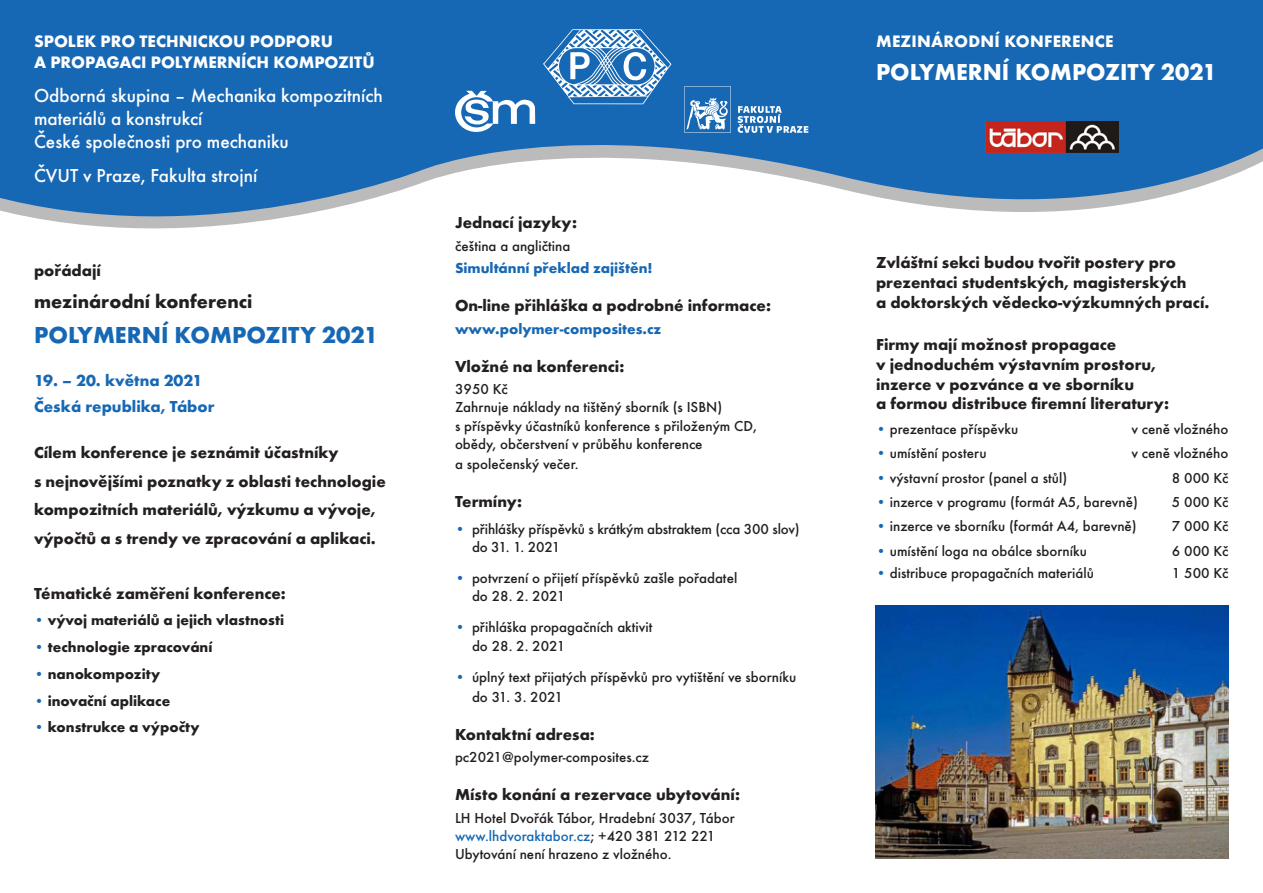
<style>
.page{position:relative;width:1263px;height:893px;background:#fff}
.page>*{position:absolute;margin:0;border:0;box-sizing:border-box;transform-origin:0 0}
.t1{font:700 24px "Futura TOT";color:#1768b4}
.t2{font:700 24px "Futura TOT";color:#fff}
.t3{font:500 19.5px/23.4px "Futura TOT";color:#fff}
.t4{font:700 19.5px "Futura TOT";color:#231f20}
.t5{font:700 17.25px/20.7px "Futura TOT";color:#fff}
.t6{font:700 16.5px/19.8px "Futura TOT";color:#231f20}
.t7{font:700 16.5px "Futura TOT";color:#1768b4}
.t8{font:500 15px/18.1px "Futura TOT";color:#231f20}
.t9{font:700 15px "Futura TOT";color:#231f20}
.t10{font:700 15px "Futura TOT";color:#1768b4}
.t11{font:500 15px "Futura TOT";color:#1768b4}
.s1{color:#1768b4}
.s2{font-weight:700;color:#1768b4}
.s3{color:#231f20}
</style>
<div class="page">
<svg style="left:0;top:0;width:1263px;height:229px;fill:#1768b4"></svg>
<img style="left:876px;top:606px;width:352px;height:253px">
<img style="left:986px;top:122px;width:132px;height:31px">
<svg style="left:543px;top:29px;width:128px;height:75px"></svg>
<svg style="left:738px;top:106px;width:70px;height:27px;background:#5d95ca"></svg>
<svg style="left:684px;top:86px;width:47px;height:47px;background:#5a94c9"></svg>
<svg style="left:455px;top:91px;width:80px;height:41px"></svg>
<p class="t5" style="left:34px;top:30px;width:342px">SPOLEK PRO TECHNICKOU PODPORU<br>A PROPAGACI POLYMERNÍCH KOMPOZITŮ</p>
<p class="t3" style="left:34px;top:83px;width:350px">Odborná skupina – Mechanika kompozitních materiálů a konstrukcí<br>České společnosti pro mechaniku</p>
<p class="t3" style="left:34px;top:164px;width:225px">ČVUT v Praze, Fakulta strojní</p>
<p class="t6" style="left:34px;top:260px;width:68px">pořádají</p>
<p class="t4" style="left:34px;top:289px;width:220px">mezinárodní konferenci</p>
<p class="t1" style="left:34px;top:320px;width:346px">POLYMERNÍ KOMPOZITY 2021</p>
<p class="t7" style="left:34px;top:371px;width:170px">19. – 20. května 2021</p>
<p class="t7" style="left:34px;top:396px;width:182px">Česká republika, Tábor</p>
<p class="t6" style="left:34px;top:438px;width:353px;line-height:28.5px">Cílem konference je seznámit účastníky<br>s nejnovějšími poznatky z oblasti technologie kompozitních materiálů, výzkumu a vývoje, výpočtů a s trendy ve zpracování a aplikaci.</p>
<p class="t6" style="left:34px;top:583px;width:253px">Tématické zaměření konference:</p>
<p class="t9" style="left:34px;top:611px;width:252px"><span class="s1">•</span> vývoj materiálů a jejich vlastnosti</p>
<p class="t9" style="left:34px;top:638px;width:180px"><span class="s1">•</span> technologie zpracování</p>
<p class="t9" style="left:34px;top:665px;width:128px"><span class="s1">•</span> nanokompozity</p>
<p class="t9" style="left:34px;top:691px;width:138px"><span class="s1">•</span> inovační aplikace</p>
<p class="t9" style="left:34px;top:718px;width:167px"><span class="s1">•</span> konstrukce a výpočty</p>
<p class="t6" style="left:455px;top:213px;width:123px">Jednací jazyky:</p>
<p class="t8" style="left:455px;top:237px;width:117px">čeština a angličtina</p>
<p class="t10" style="left:455px;top:259px;width:199px">Simultánní překlad zajištěn!</p>
<p class="t6" style="left:455px;top:296px;width:318px">On-line přihláška a podrobné informace:</p>
<p class="t10" style="left:455px;top:319px;width:208px">www.polymer-composites.cz</p>
<p class="t6" style="left:455px;top:356px;width:171px">Vložné na konferenci:</p>
<p class="t8" style="left:455px;top:380px;width:54px">3950 Kč</p>
<p class="t8" style="left:455px;top:398px;width:303px">Zahrnuje náklady na tištěný sborník (s ISBN)<br>s příspěvky účastníků konference s přiloženým CD, obědy, občerstvení v průběhu konference</p>
<p class="t8" style="left:455px;top:455px;width:125px">a společenský večer.</p>
<p class="t6" style="left:455px;top:491px;width:69px">Termíny:</p>
<p class="t8" style="left:472px;top:520px;width:329px;text-indent:-17px"><span class="s2">•</span> přihlášky příspěvků s krátkým abstraktem (cca 300 slov) do 31. 1. 2021</p>
<p class="t8" style="left:472px;top:569px;width:267px;text-indent:-17px"><span class="s2">•</span> potvrzení o přijetí příspěvků zašle pořadatel do 28. 2. 2021</p>
<p class="t8" style="left:472px;top:618px;width:182px;text-indent:-17px"><span class="s2">•</span> přihláška propagačních aktivit do 28. 2. 2021</p>
<p class="t8" style="left:472px;top:667px;width:326px;line-height:20px;text-indent:-17px"><span class="s2">•</span> úplný text přijatých příspěvků pro vytištění ve sborníku do 31. 3. 2021</p>
<p class="t6" style="left:455px;top:724px;width:141px">Kontaktní adresa:</p>
<p class="t8" style="left:455px;top:748px;width:196px">pc2021@polymer-composites.cz</p>
<p class="t6" style="left:455px;top:784px;width:286px">Místo konání a rezervace ubytování:</p>
<p class="t8" style="left:455px;top:808px;width:281px">LH Hotel Dvořák Tábor, Hradební 3037, Tábor</p>
<p class="t11" style="left:455px;top:827px;width:262px">www.lhdvoraktabor.cz<span class="s3">; +420 381 212 221</span></p>
<p class="t8" style="left:455px;top:845px;width:218px">Ubytování není hrazeno z vložného.</p>
<p class="t5" style="left:876px;top:30px;width:239px">MEZINÁRODNÍ KONFERENCE</p>
<p class="t2" style="left:876px;top:57px;width:342px">POLYMERNÍ KOMPOZITY 2021</p>
<p class="t6" style="left:876px;top:253px;width:335px">Zvláštní sekci budou tvořit postery pro prezentaci studentských, magisterských<br>a doktorských vědecko-výzkumných prací.</p>
<p class="t6" style="left:876px;top:334px;width:295px">Firmy mají možnost propagace<br>v jednoduchém výstavním prostoru, inzerce v pozvánce a ve sborníku<br>a formou distribuce firemní literatury:</p>
<p class="t8" style="left:876px;top:420px;width:144px"><span class="s1">•</span> prezentace příspěvku</p>
<p class="t8" style="left:1131px;top:420px;width:99px">v ceně vložného</p>
<p class="t8" style="left:876px;top:444px;width:112px"><span class="s1">•</span> umístění posteru</p>
<p class="t8" style="left:1131px;top:444px;width:99px">v ceně vložného</p>
<p class="t8" style="left:876px;top:468px;width:193px"><span class="s1">•</span> výstavní prostor (panel a stůl)</p>
<p class="t8" style="left:1172px;top:468px;width:58px">8 000 Kč</p>
<p class="t8" style="left:876px;top:493px;width:263px"><span class="s1">•</span> inzerce v programu (formát A5, barevně)</p>
<p class="t8" style="left:1172px;top:493px;width:58px">5 000 Kč</p>
<p class="t8" style="left:876px;top:517px;width:262px"><span class="s1">•</span> inzerce ve sborníku (formát A4, barevně)</p>
<p class="t8" style="left:1172px;top:517px;width:58px">7 000 Kč</p>
<p class="t8" style="left:876px;top:541px;width:212px"><span class="s1">•</span> umístění loga na obálce sborníku</p>
<p class="t8" style="left:1172px;top:541px;width:58px">6 000 Kč</p>
<p class="t8" style="left:876px;top:564px;width:220px"><span class="s1">•</span> distribuce propagačních materiálů</p>
<p class="t8" style="left:1172px;top:564px;width:58px">1 500 Kč</p>
</div>
